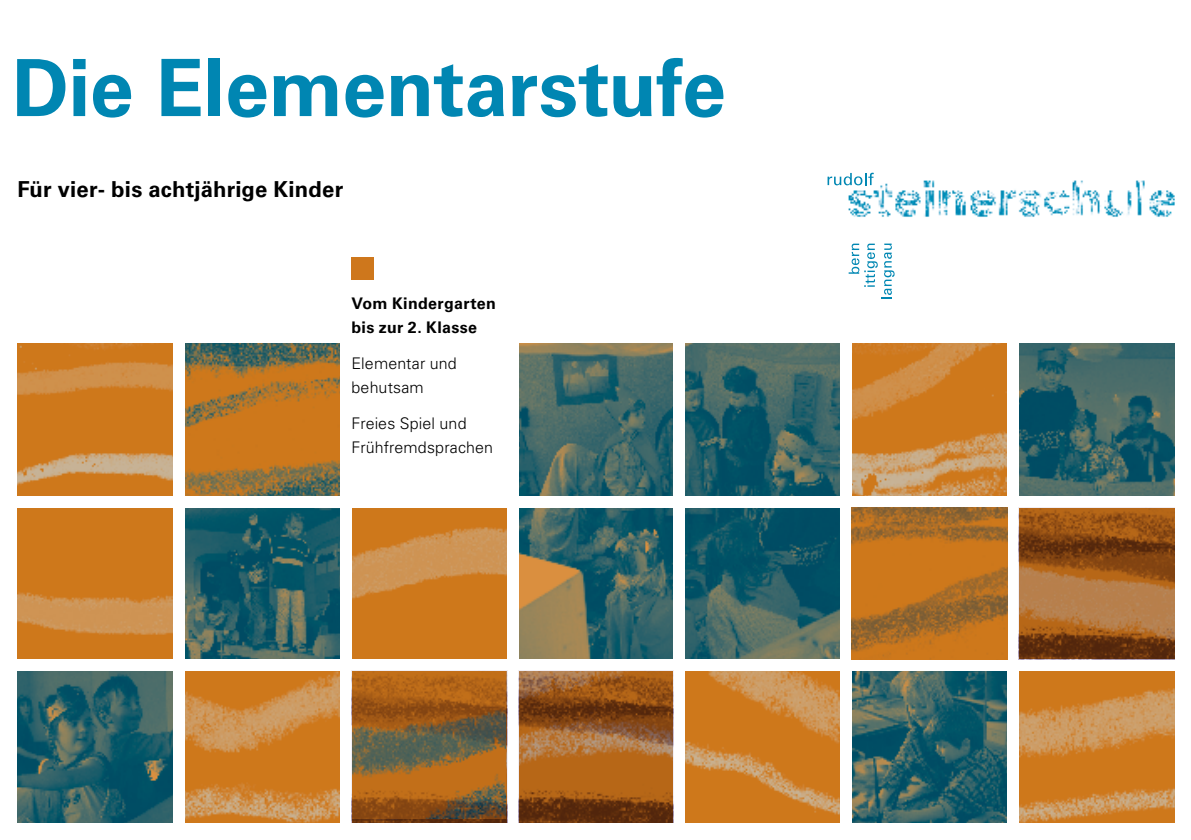
<style>
.page{position:relative;width:1191px;height:840px;background:#fff}
.page>*{position:absolute;margin:0;border:0;box-sizing:border-box;transform-origin:0 0}
.t1{font:700 79px "Univers";letter-spacing:-.005em;color:#0086b2}
.t2{font:700 22px "Univers";letter-spacing:.01em;color:#000}
.t3{font:300 16px/24px "Univers";letter-spacing:.01em;color:#000}
.t4{font:700 16px/24px "Univers";letter-spacing:.025em;color:#000}
</style>
<div class="page">
<img style="left:847px;top:180px;width:328px;height:37px">
<svg style="left:827px;top:173px;width:46px;height:12px"></svg>
<svg style="left:848px;top:243px;width:46px;height:55px"></svg>
<div style="left:351px;top:257px;width:23px;height:22px;background:#ce771c"></div>
<img style="left:18px;top:344px;width:1156px;height:478px">
<div style="left:348px;top:329px;width:165px;height:172px;background:#fff"></div>
<svg style="left:1018px;top:344px;width:156px;height:151px;background:#346368"></svg>
<svg style="left:18px;top:670px;width:155px;height:152px;background:#2b6168"></svg>
<svg style="left:852px;top:670px;width:155px;height:152px;background:#306367"></svg>
<svg style="left:184px;top:507px;width:156px;height:152px;background:#276068"></svg>
<svg style="left:518px;top:344px;width:322px;height:315px;background:#3c6666"></svg>
<svg style="left:185px;top:344px;width:155px;height:151px;background:#a9732d"></svg>
<div style="left:173px;top:322px;width:11px;height:510px;background:#fff"></div>
<div style="left:340px;top:322px;width:11px;height:510px;background:#fff"></div>
<div style="left:507px;top:322px;width:11px;height:510px;background:#fff"></div>
<div style="left:673px;top:332px;width:12px;height:500px;background:#fff"></div>
<div style="left:840px;top:332px;width:12px;height:500px;background:#fff"></div>
<div style="left:1007px;top:332px;width:11px;height:500px;background:#fff"></div>
<div style="left:12px;top:495px;width:1168px;height:12px;background:#fff"></div>
<div style="left:12px;top:659px;width:1168px;height:11px;background:#fff"></div>
<svg style="left:852px;top:507px;width:155px;height:152px;background:#b77022"></svg>
<svg style="left:352px;top:670px;width:155px;height:152px;background:#925f28"></svg>
<svg style="left:518px;top:670px;width:155px;height:152px;background:#9a5c27"></svg>
<svg style="left:1018px;top:507px;width:156px;height:152px;background:#985b26"></svg>
<h1 class="t1" style="left:12px;top:42px;width:715px">Die Elementarstufe</h1>
<h2 class="t2" style="left:18px;top:176px;width:327px">Für vier- bis achtjährige Kinder</h2>
<p class="t4" style="left:351px;top:291px;width:146px">Vom Kindergarten bis zur 2. Klasse</p>
<p class="t3" style="left:351px;top:351px;width:107px">Elementar und behutsam</p>
<p class="t3" style="left:351px;top:411px;width:143px">Freies Spiel und<br>Frühfremdsprachen</p>
</div>
